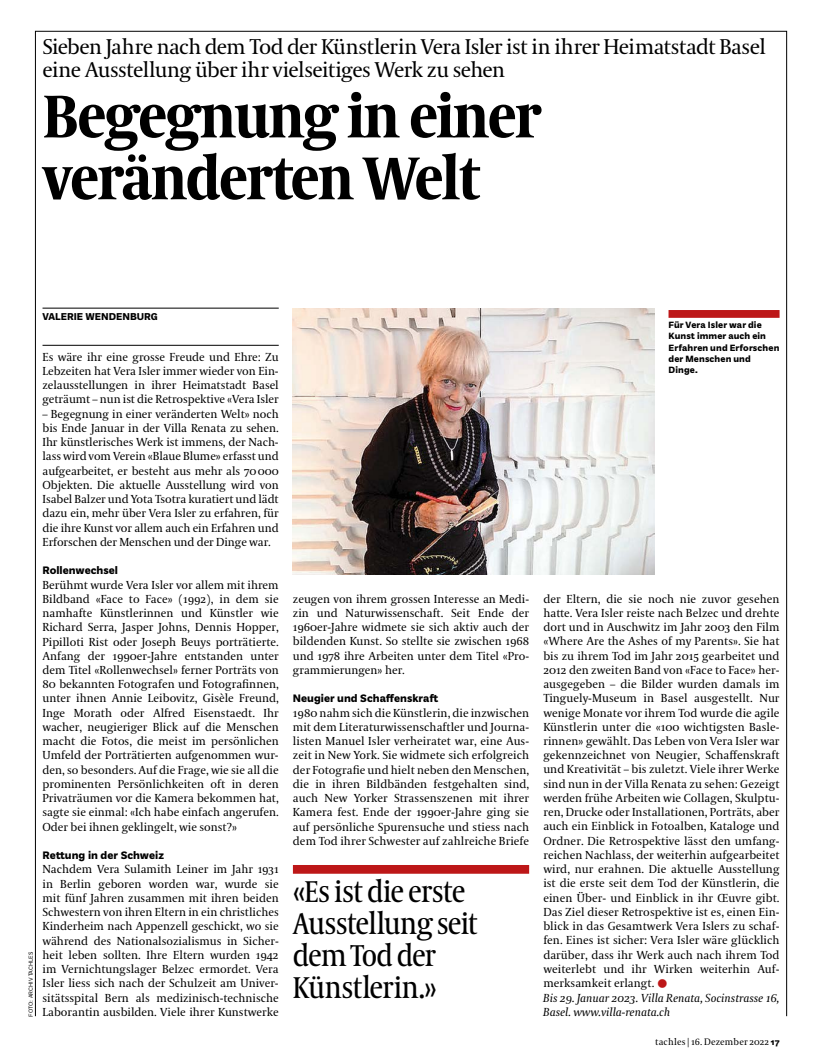
<style>
.page{position:relative;width:815px;height:1063px;background:#fff}
.page>*{position:absolute;margin:0;border:0;box-sizing:border-box;transform-origin:0 0}
.t1{font:700 60px/61.9px "Coranto 2 Headline";letter-spacing:-.02em;color:#000}
.t2{font:30px/31.9px "Coranto 2 Headline";letter-spacing:-.035em;color:#000}
.t3{font:21.25px/23.8px "Coranto 2";letter-spacing:-.03em;color:#000}
.t4{font:11.5px/14.2px "Coranto 2";letter-spacing:.005em;color:#000;text-align:justify}
.t5{font:700 11.5px "Plan Grotesque Std";color:#000}
.t6{font:700 10.62px "Plan Grotesque Std";color:#000}
.t7{font:700 9.75px/11.2px "Plan Grotesque Std";letter-spacing:.015em;color:#000}
.t8{font:9.38px "Coranto 2";letter-spacing:.01em;color:#000}
.t9{font:6.25px "Plan Grotesque Std";color:#000}
.s1{color:#bd1718}
.s2{font-style:italic}
.s3{font-family:"Plan Grotesque Std";font-weight:700}
</style>
<div class="page">
<hr style="left:43px;top:308px;width:236px;height:1px;background:#000">
<hr style="left:43px;top:345px;width:236px;height:1px;background:#000">
<img style="left:293px;top:309px;width:361px;height:265px">
<div style="left:669px;top:310px;width:111px;height:8px;background:#bd1718"></div>
<div style="left:293px;top:865px;width:236px;height:9px;background:#bd1718"></div>
<h3 class="t3" style="left:43px;top:35px;width:725px">Sieben Jahre nach dem Tod der Künstlerin Vera Isler ist in ihrer Heimatstadt Basel eine Ausstellung über ihr vielseitiges Werk zu sehen</h3>
<h1 class="t1" style="left:43px;top:84px;width:500px">Begegnung in einer veränderten Welt</h1>
<p class="t9" style="left:27px;top:1017px;width:66px;rotate:-90deg">FOTO: ARCHIV TACHLES</p>
<p class="t6" style="left:43px;top:311px;width:117px">VALERIE WENDENBURG</p>
<p class="t4" style="left:43px;top:350px;width:238px">Es wäre ihr eine grosse Freude und Ehre: Zu Lebzeiten hat Vera Isler immer wieder von Ein&shy;zelausstellungen in ihrer Heimatstadt Basel geträumt – nun ist die Retrospektive «Vera Isler</p>
<p class="t4" style="left:43px;top:407px;width:238px">– Begegnung in einer veränderten Welt» noch bis Ende Januar in der Villa Renata zu sehen.<br>Ihr künstlerisches Werk ist immens, der Nach&shy;lass wird vom Verein «Blaue Blume» erfasst und aufgearbeitet, er besteht aus mehr als 70000<br>Objekten. Die aktuelle Ausstellung wird von Isabel Balzer und Yota Tsotra kuratiert und lädt dazu ein, mehr über Vera Isler zu erfahren, für die ihre Kunst vor allem auch ein Erfahren und Erforschen der Menschen und der Dinge war.</p>
<p class="t5" style="left:43px;top:564px;width:77px">Rollenwechsel</p>
<p class="t4" style="left:43px;top:578px;width:238px">Berühmt wurde Vera Isler vor allem mit ihrem Bildband «Face to Face» (1992), in dem sie namhafte Künstlerinnen und Künstler wie Richard Serra, Jasper Johns, Dennis Hopper, Pipilloti Rist oder Joseph Beuys porträtierte.<br>Anfang der 1990er-Jahre entstanden unter dem Titel «Rollenwechsel» ferner Porträts von 80 bekannten Fotografen und Fotografinnen, unter ihnen Annie Leibovitz, Gisèle Freund, Inge Morath oder Alfred Eisenstaedt. Ihr wacher, neugieriger Blick auf die Menschen macht die Fotos, die meist im persönlichen Umfeld der Porträtierten aufgenommen wur&shy;den, so besonders. Auf die Frage, wie sie all die prominenten Persönlichkeiten oft in deren Privaträumen vor die Kamera bekommen hat, sagte sie einmal: «Ich habe einfach angerufen.<br>Oder bei ihnen geklingelt, wie sonst?»</p>
<p class="t5" style="left:43px;top:848px;width:123px">Rettung in der Schweiz</p>
<p class="t4" style="left:43px;top:863px;width:238px">Nachdem Vera Sulamith Leiner im Jahr 1931 in Berlin geboren worden war, wurde sie mit fünf Jahren zusammen mit ihren beiden Schwestern von ihren Eltern in ein christliches Kinderheim nach Appenzell geschickt, wo sie während des Nationalsozialismus in Sicher&shy;heit leben sollten. Ihre Eltern wurden 1942 im Vernichtungslager Belzec ermordet. Vera Isler liess sich nach der Schulzeit am Univer&shy;sitätsspital Bern als medizinisch-technische Laborantin ausbilden. Viele ihrer Kunstwerke</p>
<p class="t7" style="left:669px;top:319px;width:112px">Für Vera Isler war die<br>Kunst immer auch ein<br>Erfahren und Erforschen der Menschen und<br>Dinge.</p>
<p class="t4" style="left:293px;top:592px;width:238px">zeugen von ihrem grossen Interesse an Medi&shy;zin und Naturwissenschaft. Seit Ende der 1960er-Jahre widmete sie sich aktiv auch der bildenden Kunst. So stellte sie zwischen 1968 und 1978 ihre Arbeiten unter dem Titel «Pro&shy;grammierungen» her.</p>
<p class="t5" style="left:293px;top:692px;width:147px">Neugier und Schaffenskraft</p>
<p class="t4" style="left:293px;top:706px;width:238px">1980 nahm sich die Künstlerin, die inzwischen mit dem Literaturwissenschaftler und Journa&shy;listen Manuel Isler verheiratet war, eine Aus&shy;zeit in New York. Sie widmete sich erfolgreich der Fotografie und hielt neben den Menschen, die in ihren Bildbänden festgehalten sind, auch New Yorker Strassenszenen mit ihrer Kamera fest. Ende der 1990er-Jahre ging sie auf persönliche Spurensuche und stiess nach dem Tod ihrer Schwester auf zahlreiche Briefe</p>
<h2 class="t2" style="left:293px;top:875px;width:186px">«Es ist die erste<br>Ausstellung seit dem Tod der<br>Künstlerin.»</h2>
<p class="t4" style="left:543px;top:592px;width:238px;text-align:left">der Eltern, die sie noch nie zuvor gesehen hatte. Vera Isler reiste nach Belzec und drehte dort und in Auschwitz im Jahr 2003 den Film «Where Are the Ashes of my Parents». Sie hat bis zu ihrem Tod im Jahr 2015 gearbeitet und 2012 den zweiten Band von «Face to Face» her&shy;ausgegeben – die Bilder wurden damals im Tinguely-Museum in Basel ausgestellt. Nur wenige Monate vor ihrem Tod wurde die agile Künstlerin unter die «100 wichtigsten Basle&shy;rinnen» gewählt. Das Leben von Vera Isler war gekennzeichnet von Neugier, Schaffenskraft und Kreativität – bis zuletzt. Viele ihrer Werke sind nun in der Villa Renata zu sehen: Gezeigt werden frühe Arbeiten wie Collagen, Skulptu&shy;ren, Drucke oder Installationen, Porträts, aber auch ein Einblick in Fotoalben, Kataloge und Ordner. Die Retrospektive lässt den umfang&shy;reichen Nachlass, der weiterhin aufgearbeitet wird, nur erahnen. Die aktuelle Ausstellung ist die erste seit dem Tod der Künstlerin, die einen Über- und Einblick in ihr Œuvre gibt.<br>Das Ziel dieser Retrospektive ist es, einen Ein&shy;blick in das Gesamtwerk Vera Islers zu schaf&shy;fen. Eines ist sicher: Vera Isler wäre glücklich darüber, dass ihr Werk auch nach ihrem Tod weiterlebt und ihr Wirken weiterhin Auf&shy;merksamkeit erlangt. <span class="s1">●<br></span><span class="s2">Bis 29. Januar 2023. Villa Renata, Socinstrasse 16, Basel. www.villa-renata.ch</span></p>
<p class="t8" style="left:655px;top:1036px;width:126px">tachles | 16. Dezember 2022 <span class="s3">17</span></p>
</div>
